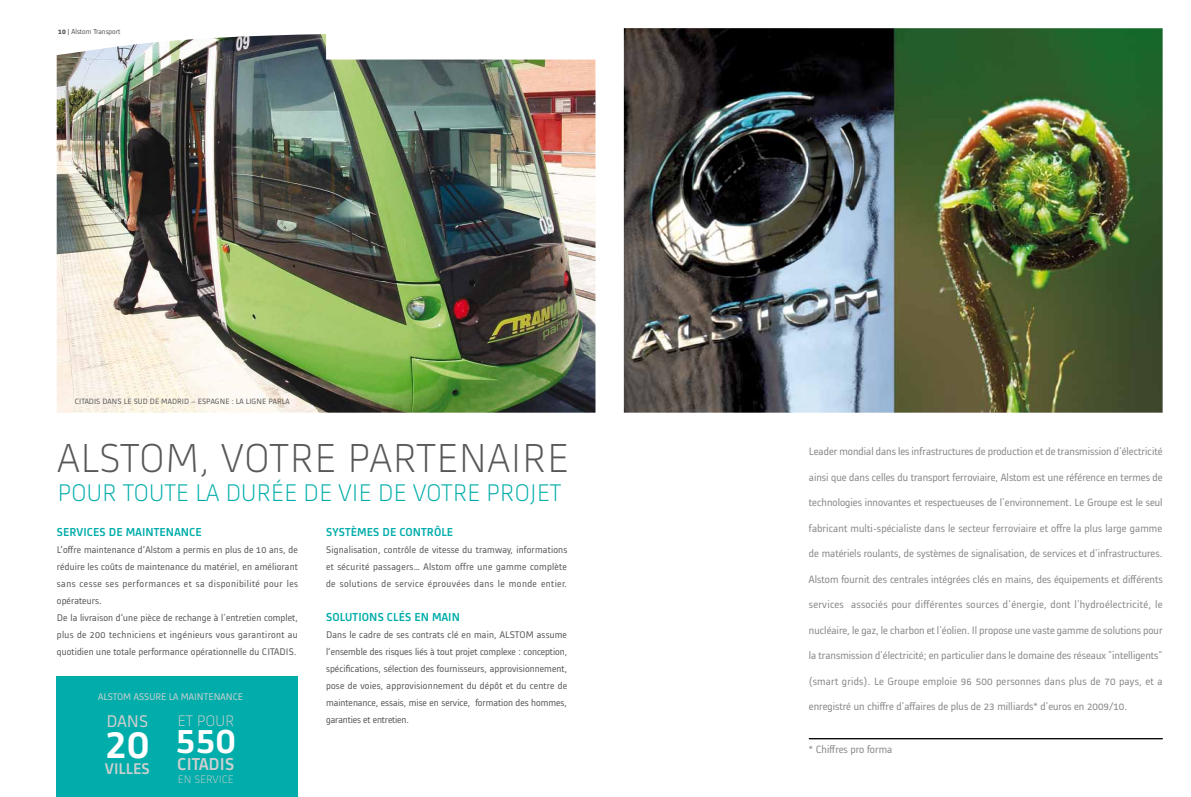
<style>
.page{position:relative;width:1191px;height:797px;background:#fff}
.page>*{position:absolute;margin:0;border:0;box-sizing:border-box;transform-origin:0 0}
.t1{font:500 44.3px "Alstom";color:#fff}
.t2{font:300 42px "Alstom";letter-spacing:.005em;color:#58585a}
.t3{font:500 39.8px "Alstom";color:#fff}
.t4{font:300 25px "Alstom";color:#00adaa}
.t5{font:500 17.9px "Alstom";letter-spacing:.01em;color:#cecfd0}
.t6{font:17.6px "Alstom";color:#cecfd0}
.t7{font:500 16.1px "Alstom";color:#cecfd0}
.t8{font:300 15.9px "Alstom";color:#cecfd0}
.t9{font:500 12px "Alstom";letter-spacing:.01em;color:#00adaa}
.t10{font:300 11.3px "Alstom";color:#cecfd0}
.t11{font:11px "Alstom";color:#87888a}
.t12{font:11px "Alstom";letter-spacing:.02em;color:#87888a}
.t13{font:10px/17px "Alstom";letter-spacing:.015em;color:#58585a;text-align:justify}
.t14{font:10px "Alstom";color:#cecfd0}
.t15{font:8px "Alstom";letter-spacing:.01em;color:#58585a}
.t16{font:7.5px "Alstom";color:#58585a}
.s1{font-weight:700}
.s2{font-size:6.8px}
</style>
<div class="page">
<div style="left:57px;top:676px;width:241px;height:121px;background:#00adaa"></div>
<img style="left:57px;top:34px;width:538px;height:378px">
<img style="left:624px;top:28px;width:538px;height:384px">
<hr style="left:809px;top:738px;width:353px;height:1px;background:#000">
<p class="t16" style="left:58px;top:26px;width:64px"><span class="s1">10</span> <span class="s2">|</span> Alstom Transport</p>
<p class="t15" style="left:75px;top:396px;width:216px">CITADIS DANS LE SUD DE MADRID – ESPAGNE : LA LIGNE PARLA</p>
<h2 class="t2" style="left:58px;top:429px;width:451px">ALSTOM , VOTRE PARTE NAIRE</h2>
<h3 class="t4" style="left:58px;top:475px;width:29px">POUR</h3>
<h3 class="t4" style="left:123px;top:475px;width:440px">TOUTE LA DUR ÉE DE VIE DE VOTRE PROJET</h3>
<p class="t9" style="left:57px;top:523px;width:146px">SERVICES DE MAINTENANCE</p>
<p class="t13" style="left:57px;top:540px;width:243px;text-align:left">L’offre maintenance d’Alstom a permis en plus de 10 ans, de réduire les coûts de maintenance du matériel, en améliorant sans cesse ses performances et sa disponibilité pour les opérateurs.<br>De la livraison d’une pièce de rechange à l'entretien complet, plus de 200 techniciens et ingénieurs vous garantiront au quotidien une totale performance opérationnelle du CITADIS.</p>
<p class="t14" style="left:98px;top:689px;width:146px">ALSTOM ASSURE LA MAINTENANCE</p>
<h3 class="t6" style="left:106px;top:709px;width:11px">dans</h3>
<h1 class="t1" style="left:105px;top:712px;width:46px">20</h1>
<h3 class="t7" style="left:105px;top:758px;width:46px">VILLES</h3>
<h3 class="t8" style="left:177px;top:709px;width:38px">ET POUR</h3>
<h3 class="t3" style="left:176px;top:712px;width:61px">550</h3>
<h3 class="t5" style="left:177px;top:752px;width:59px">CITADIS</h3>
<p class="t10" style="left:178px;top:771px;width:55px">EN SERVICE</p>
<p class="t9" style="left:326px;top:523px;width:129px">SYSTÈMES DE CONTRÔLE</p>
<p class="t13" style="left:326px;top:540px;width:243px">Signalisation, contrôle de vitesse du tramway, informations et sécurité passagers… Alstom offre une gamme complète de solutions de service éprouvées dans le monde entier.</p>
<p class="t9" style="left:326px;top:609px;width:135px">SOLUTIONS CLÉS EN MAIN</p>
<p class="t13" style="left:326px;top:625px;width:243px">Dans le cadre de ses contrats clé en main, ALSTOM assume l’ensemble des risques liés à tout projet complexe : conception, spécifications, sélection des fournisseurs, approvisionnement, pose de voies, approvisionnement du dépôt et du centre de maintenance, essais, mise en service, formation des hommes, garanties et entretien.</p>
<p class="t11" style="left:809px;top:444px;width:355px">Leader mondial dans les infrastructures de production et de transmission d'électricité</p>
<p class="t11" style="left:809px;top:469px;width:355px">ainsi que dans celles du transport ferroviaire, Alstom est une référence en termes de</p>
<p class="t11" style="left:809px;top:495px;width:355px">technologies innovantes et respectueuses de l'environnement. Le Groupe est le seul</p>
<p class="t11" style="left:809px;top:520px;width:355px">fabricant multi-spécialiste dans le secteur ferroviaire et offre la plus large gamme</p>
<p class="t11" style="left:809px;top:546px;width:355px">de matériels roulants, de systèmes de signalisation, de services et d'infrastructures.</p>
<p class="t11" style="left:809px;top:571px;width:355px">Alstom fournit des centrales intégrées clés en mains, des équipements et différents</p>
<p class="t12" style="left:809px;top:597px;width:355px">services associés pour différentes sources d'énergie, dont l'hydroélectricité, le</p>
<p class="t11" style="left:809px;top:622px;width:355px">nucléaire, le gaz, le charbon et l'éolien. Il propose une vaste gamme de solutions pour</p>
<p class="t11" style="left:809px;top:648px;width:355px">la transmission d'électricité; en particulier dans le domaine des réseaux "intelligents"</p>
<p class="t12" style="left:809px;top:673px;width:355px">(smart grids). Le Groupe emploie 96 500 personnes dans plus de 70 pays, et a</p>
<p class="t11" style="left:809px;top:699px;width:320px">enregistré un chiffre d'affaires de plus de 23 milliards* d'euros en 2009/10.</p>
<p class="t11" style="left:809px;top:741px;width:85px">* Chiffres pro forma</p>
</div>
